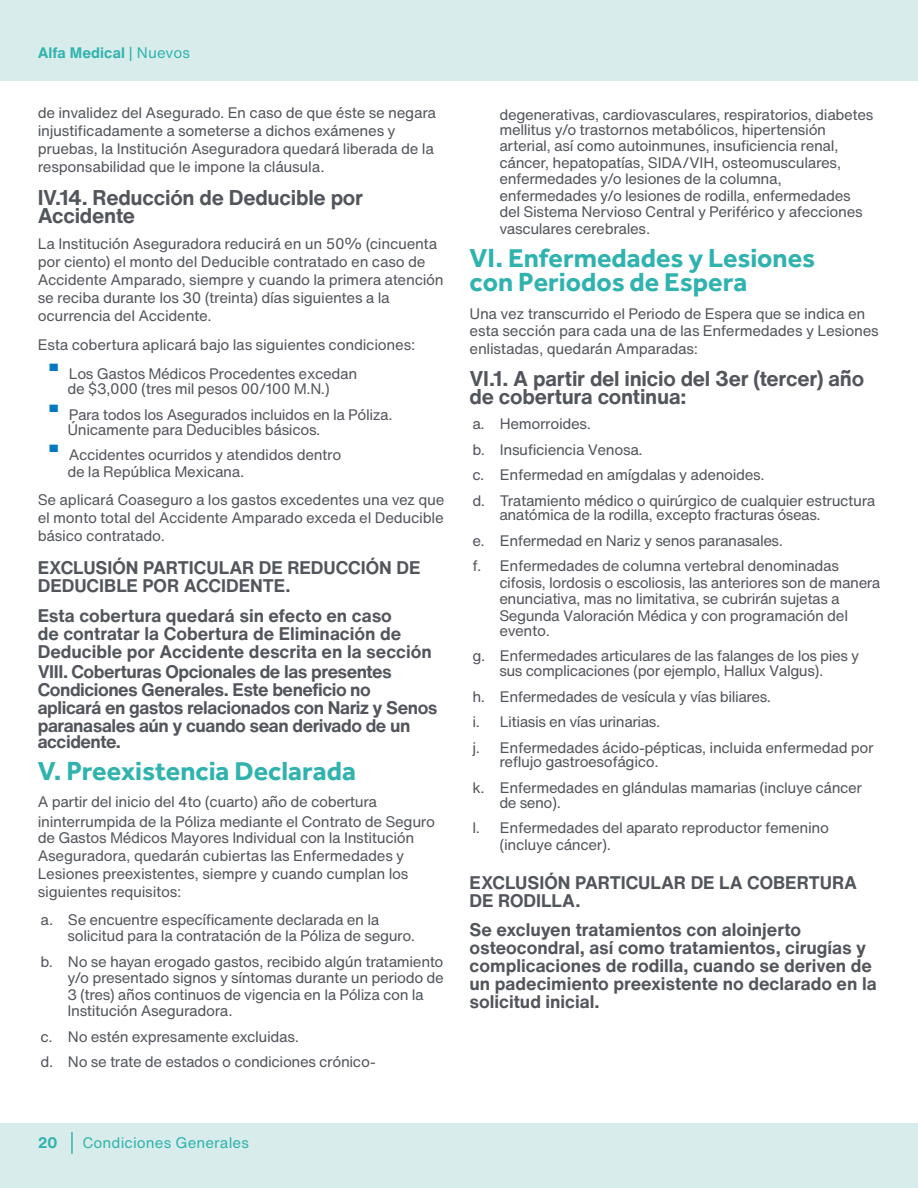
<style>
.page{position:relative;width:918px;height:1188px;background:#fff}
.page>*{position:absolute;margin:0;border:0;box-sizing:border-box;transform-origin:0 0}
.SUBTITULO_SIGUIENTES{font:700 27px/24px "Effra Pro";color:#30b3ae}
.TEXTO{font:700 27px "Effra Pro";color:#30b3ae}
.SUBTITULO_SIGUIENTES-2{font:700 21px/18px "Helvetica Now Text";letter-spacing:-.01em;color:#52555b}
.EXLCUSIONES{font:700 18px/18px "Helvetica Now Text";color:#52555b}
.TEXTO-2{font:700 18px/18px "Helvetica Now Text";color:#52555b}
.TEXTO-3{font:700 18px/18px "Helvetica Now Text";letter-spacing:-.02em;color:#52555b}
.TEXTO-4{font:15px/18px "Helvetica Now Text";letter-spacing:-.025em;color:#52555b}
.SUBTITULO_SIGUIENTES-3{font:15px/16.4px "Helvetica Now Text";letter-spacing:-.02em;color:#52555b}
.t1{font:700 15px "Helvetica Now Text";letter-spacing:.005em;color:#30b3ae}
.t2{font:15px "Helvetica Now Text";letter-spacing:.005em;color:#30b3ae}
.s1{font-weight:400}
.s2{font-size:42px;color:#0079c2}
</style>
<div class="page">
<div style="left:0;top:0;width:918px;height:81px;background:#d8eceb"></div>
<div style="left:0;top:1124px;width:918px;height:64px;background:#d8eceb"></div>
<hr style="left:71px;top:1132px;width:2px;height:22px;background:#30b3ae">
<p class="t1" style="left:38px;top:42px;width:154px">Alfa Medical <span class="s1">| Nuevos</span></p>
<p class="TEXTO-4" style="left:38px;top:103px;width:400px">de invalidez del Asegurado. En caso de que éste se negara injustificadamente a someterse a dichos exámenes y pruebas, la Institución Aseguradora quedará liberada de la responsabilidad que le impone la cláusula.</p>
<p class="SUBTITULO_SIGUIENTES-2" style="left:38px;top:188px;width:327px">IV.14. Reducción de Deducible por<br>Accidente</p>
<p class="TEXTO-4" style="left:38px;top:234px;width:408px">La Institución Aseguradora reducirá en un 50% (cincuenta por ciento) el monto del Deducible contratado en caso de Accidente Amparado, siempre y cuando la primera atención se reciba durante los 30 (treinta) días siguientes a la ocurrencia del Accidente.</p>
<p class="TEXTO-4" style="left:38px;top:335px;width:379px">Esta cobertura aplicará bajo las siguientes condiciones:</p>
<p class="TEXTO-4" style="left:46px;top:366px;width:313px;line-height:14.9px;text-align:center"><span class="s2">•</span> Los Gastos Médicos Procedentes excedan de $3,000 (tres mil pesos 00/100 M.N.)</p>
<p class="TEXTO-4" style="left:67px;top:407px;width:327px;line-height:14.9px;text-indent:-21px"><span class="s2">•</span> Para todos los Asegurados incluidos en la Póliza.<br>Únicamente para Deducibles básicos.</p>
<p class="TEXTO-4" style="left:67px;top:446px;width:275px;line-height:16.5px;text-indent:-21px"><span class="s2">•</span> Accidentes ocurridos y atendidos dentro de la República Mexicana.</p>
<p class="TEXTO-4" style="left:38px;top:491px;width:408px;text-align:justify">Se aplicará Coaseguro a los gastos excedentes una vez que el monto total del Accidente Amparado exceda el Deducible básico contratado.</p>
<p class="TEXTO-2" style="left:38px;top:558px;width:384px">EXCLUSIÓN PARTICULAR DE REDUCCIÓN DE<br>DEDUCIBLE POR ACCIDENTE.</p>
<p class="TEXTO-2" style="left:38px;top:606px;width:396px">Esta cobertura quedará sin efecto en caso<br>de contratar la Cobertura de Eliminación de<br>Deducible por Accidente descrita en la sección</p>
<p class="TEXTO-3" style="left:38px;top:662px;width:401px">VIII. Coberturas Opcionales de las presentes Condiciones Generales. Este beneficio no aplicará en gastos relacionados con Nariz y Senos paranasales aún y cuando sean derivado de un</p>
<p class="TEXTO-3" style="left:38px;top:732px;width:85px">accidente.</p>
<p class="TEXTO" style="left:38px;top:755px;width:320px">V. Preexistencia Declarada</p>
<p class="TEXTO-4" style="left:38px;top:792px;width:399px;line-height:19.6px">A partir del inicio del 4to (cuarto) año de cobertura ininterrumpida de la Póliza mediante el Contrato de Seguro</p>
<p class="TEXTO-4" style="left:38px;top:828px;width:378px">de Gastos Médicos Mayores Individual con la Institución Aseguradora, quedarán cubiertas las Enfermedades y Lesiones preexistentes, siempre y cuando cumplan los siguientes requisitos:</p>
<p class="TEXTO-4" style="left:67px;top:911px;width:349px;line-height:16.5px;text-indent:-27px">a. Se encuentre específicamente declarada en la solicitud para la contratación de la Póliza de seguro.</p>
<p class="TEXTO-4" style="left:67px;top:953px;width:378px;line-height:16.5px;text-indent:-27px">b. No se hayan erogado gastos, recibido algún tratamiento y/o presentado signos y síntomas durante un periodo de 3 (tres) años continuos de vigencia en la Póliza con la Institución Aseguradora.</p>
<p class="TEXTO-4" style="left:40px;top:1027px;width:260px">c. No estén expresamente excluidas.</p>
<p class="TEXTO-4" style="left:40px;top:1052px;width:337px">d. No se trate de estados o condiciones crónico-</p>
<p class="TEXTO-4" style="left:499px;top:107px;width:375px;line-height:14.9px">degenerativas, cardiovasculares, respiratorios, diabetes mellitus y/o trastornos metabólicos, hipertensión</p>
<p class="TEXTO-4" style="left:499px;top:137px;width:365px;line-height:16.5px">arterial, así como autoinmunes, insuficiencia renal, cáncer, hepatopatías, SIDA/VIH, osteomusculares, enfermedades y/o lesiones de la columna, enfermedades y/o lesiones de rodilla, enfermedades del Sistema Nervioso Central y Periférico y afecciones vasculares cerebrales.</p>
<p class="SUBTITULO_SIGUIENTES" style="left:470px;top:245px;width:347px">VI. Enfermedades y Lesiones con Periodos de Espera</p>
<p class="SUBTITULO_SIGUIENTES-3" style="left:470px;top:305px;width:411px">Una vez transcurrido el Periodo de Espera que se indica en esta sección para cada una de las Enfermedades y Lesiones</p>
<p class="SUBTITULO_SIGUIENTES-3" style="left:470px;top:340px;width:230px">enlistadas, quedarán Amparadas:</p>
<p class="SUBTITULO_SIGUIENTES-2" style="left:470px;top:369px;width:396px">VI.1. A partir del inicio del 3er (tercer) año de cobertura continua:</p>
<p class="TEXTO-4" style="left:472px;top:411px;width:404px;line-height:25.5px">a. Hemorroides.<br>b. Insuficiencia Venosa.<br>c. Enfermedad en amígdalas y adenoides.<br>d. Tratamiento médico o quirúrgico de cualquier estructura</p>
<p class="TEXTO-4" style="left:472px;top:502px;width:368px;line-height:25.5px;text-indent:27px">anatómica de la rodilla, excepto fracturas óseas.<br>e. Enfermedad en Nariz y senos paranasales.<br>f. Enfermedades de columna vertebral denominadas</p>
<p class="TEXTO-4" style="left:499px;top:574px;width:383px;line-height:16.5px">cifosis, lordosis o escoliosis, las anteriores son de manera enunciativa, mas no limitativa, se cubrirán sujetas a<br>Segunda Valoración Médica y con programación del</p>
<p class="TEXTO-4" style="left:472px;top:617px;width:388px;line-height:25.5px;text-indent:27px">evento.<br>g. Enfermedades articulares de las falanges de los pies y</p>
<p class="TEXTO-4" style="left:472px;top:658px;width:403px;line-height:25.5px;text-indent:27px">sus complicaciones (por ejemplo, Hallux Valgus).<br>h. Enfermedades de vesícula y vías biliares.<br>i. Litiasis en vías urinarias.<br>j. Enfermedades ácido-pépticas, incluida enfermedad por</p>
<p class="TEXTO-4" style="left:472px;top:749px;width:391px;line-height:25.5px;text-indent:27px">reflujo gastroesofágico.<br>k. Enfermedades en glándulas mamarias (incluye cáncer</p>
<p class="TEXTO-4" style="left:472px;top:789px;width:358px;line-height:25.5px;text-indent:27px">de seno).<br>l. Enfermedades del aparato reproductor femenino</p>
<p class="TEXTO-4" style="left:499px;top:835px;width:113px">(incluye cáncer).</p>
<p class="EXLCUSIONES" style="left:470px;top:873px;width:389px">EXCLUSIÓN PARTICULAR DE LA COBERTURA<br>DE RODILLA.</p>
<p class="EXLCUSIONES" style="left:470px;top:921px;width:409px">Se excluyen tratamientos con aloinjerto osteocondral, así como tratamientos, cirugías y complicaciones de rodilla, cuando se deriven de un padecimiento preexistente no declarado en la solicitud inicial.</p>
<p class="t1" style="left:38px;top:1131px;width:21px">20</p>
<p class="t2" style="left:82px;top:1132px;width:168px">Condiciones Generales</p>
</div>
